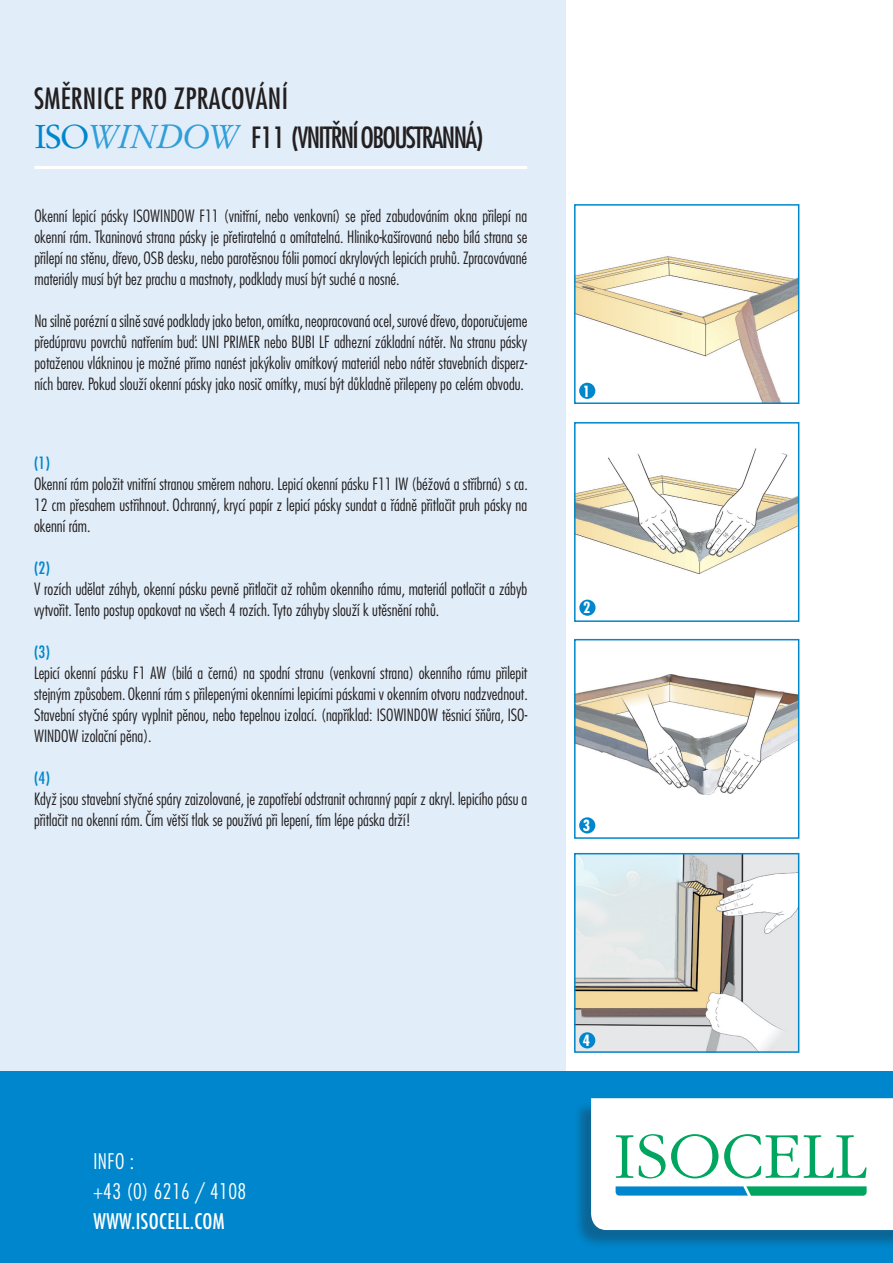
<style>
.page{position:relative;width:893px;height:1263px;background:#fff}
.page>*{position:absolute;margin:0;border:0;box-sizing:border-box;transform-origin:0 0}
.t1{font:500 condensed 28.5px/39.6px "Futura LT Pro";color:#231f20}
.t2{font:300 condensed 21px/30px "Futura LT Pro";letter-spacing:.02em;color:#fff}
.t3{font:500 condensed 21px "Futura LT Pro";letter-spacing:.02em;color:#fff}
.t4{font:300 condensed 16.5px/21px "Futura LT Pro";color:#231f20;text-align:justify}
.t5{font:500 condensed 16.5px "Futura LT Pro";color:#0086cc}
.t6{font:700 condensed 15px "Futura LT Pro";color:#fff}
.s1{font-family:"Stempel Garamond LT Pro";font-weight:400;font-stretch:normal;font-size:33px;color:#0086cc}
.s2{font-family:"Stempel Garamond LT Pro";font-weight:400;font-style:italic;font-stretch:normal;font-size:33px;color:#309ed8}
</style>
<div class="page">
<img style="left:577px;top:856px;width:219px;height:194px">
<div style="left:574px;top:853px;width:225px;height:200px;border:2px solid #0086cc"></div>
<div style="left:0;top:0;width:565px;height:1073px;background:#e1edf8"></div>
<img style="left:577px;top:256px;width:219px;height:145px">
<div style="left:574px;top:204px;width:225px;height:200px;border:2px solid #0086cc"></div>
<img style="left:577px;top:448px;width:219px;height:126px">
<div style="left:574px;top:422px;width:225px;height:200px;border:2px solid #0086cc"></div>
<img style="left:577px;top:675px;width:219px;height:119px">
<div style="left:574px;top:639px;width:225px;height:200px;border:2px solid #0086cc"></div>
<div style="left:579px;top:383px;width:16px;height:16px;background:#0086cc;border-radius:50%"></div>
<div style="left:579px;top:600px;width:16px;height:16px;background:#0086cc;border-radius:50%"></div>
<div style="left:579px;top:817px;width:16px;height:16px;background:#0086cc;border-radius:50%"></div>
<div style="left:579px;top:1032px;width:16px;height:16px;background:#0086cc;border-radius:50%"></div>
<div style="left:0;top:1071px;width:893px;height:192px;background:#0086cc"></div>
<hr style="left:34px;top:166px;width:493px;height:3px;background:#fff">
<div style="left:573px;top:1101px;width:320px;height:148px;background:#231f20;opacity:.32"></div>
<svg style="left:591px;top:1098px;width:302px;height:132px;background:#def2ee"></svg>
<h1 class="t1" style="left:34px;top:78px;width:451px">SMĚRNICE PRO ZPRACOVÁNÍ<br><span class="s1">ISO</span><span class="s2">WINDOW</span> F11 (VNITŘNÍ OBOUSTRANNÁ)</h1>
<p class="t4" style="left:34px;top:205px;width:494px">Okenní lepicí pásky ISOWINDOW F11 (vnitřní, nebo venkovní) se před zabudováním okna přilepí na okenní rám. Tkaninová strana pásky je přetiratelná a omítatelná. Hliniko-kašírovaná nebo bílá strana se přilepí na stěnu, dřevo, OSB desku, nebo parotěsnou fólii pomocí akrylových lepicích pruhů. Zpracovávané materiály musí být bez prachu a mastnoty, podklady musí být suché a nosné.</p>
<p class="t4" style="left:34px;top:310px;width:494px">Na silně porézní a silně savé podklady jako beton, omítka, neopracovaná ocel, surové dřevo, doporučujeme předúpravu povrchů natřením buď: UNI PRIMER nebo BUBI LF adhezní základní nátěr. Na stranu pásky potaženou vlákninou je možné přímo nanést jakýkoliv omítkový materiál nebo nátěr stavebních disperz&shy;ních barev. Pokud slouží okenní pásky jako nosič omítky, musí být důkladně přilepeny po celém obvodu.</p>
<p class="t5" style="left:34px;top:451px;width:17px">(1)</p>
<p class="t4" style="left:34px;top:473px;width:495px">Okenní rám položit vnitřní stranou směrem nahoru. Lepicí okenní pásku F11 IW (béžová a stříbrná) s ca.<br>12 cm přesahem ustřihnout. Ochranný, krycí papír z lepicí pásky sundat a řádně přitlačit pruh pásky na okenní rám.</p>
<p class="t5" style="left:34px;top:556px;width:17px">(2)</p>
<p class="t4" style="left:34px;top:578px;width:495px">V rozích udělat záhyb, okenní pásku pevně přitlačit až rohům okenního rámu, materiál potlačit a zábyb vytvořit. Tento postup opakovat na všech 4 rozích. Tyto záhyby slouží k utěsnění rohů.</p>
<p class="t5" style="left:34px;top:640px;width:17px">(3)</p>
<p class="t4" style="left:34px;top:662px;width:495px">Lepicí okenní pásku F1 AW (bilá a černá) na spodní stranu (venkovní strana) okenního rámu přilepit stejným způsobem. Okenní rám s přilepenými okenními lepicími páskami v okenním otvoru nadzvednout.<br>Stavební styčné spáry vyplnit pěnou, nebo tepelnou izolací. (například: ISOWINDOW těsnicí šňůra, ISO-WINDOW izolační pěna).</p>
<p class="t5" style="left:34px;top:766px;width:17px">(4)</p>
<p class="t4" style="left:34px;top:788px;width:495px">Když jsou stavební styčné spáry zaizolované, je zapotřebí odstranit ochranný papír z akryl. lepicího pásu a přitlačit na okenní rám. Čím větší tlak se používá při lepení, tím lépe páska drží!</p>
<p class="t6" style="left:583px;top:381px;width:9px">1</p>
<p class="t6" style="left:583px;top:598px;width:9px">2</p>
<p class="t6" style="left:583px;top:815px;width:9px">3</p>
<p class="t2" style="left:94px;top:1146px;width:154px">INFO :<br>+43 (0) 6216 / 4108</p>
<p class="t3" style="left:94px;top:1207px;width:133px">WWW.ISOCELL.COM</p>
<p class="t6" style="left:583px;top:1030px;width:9px">4</p>
</div>
